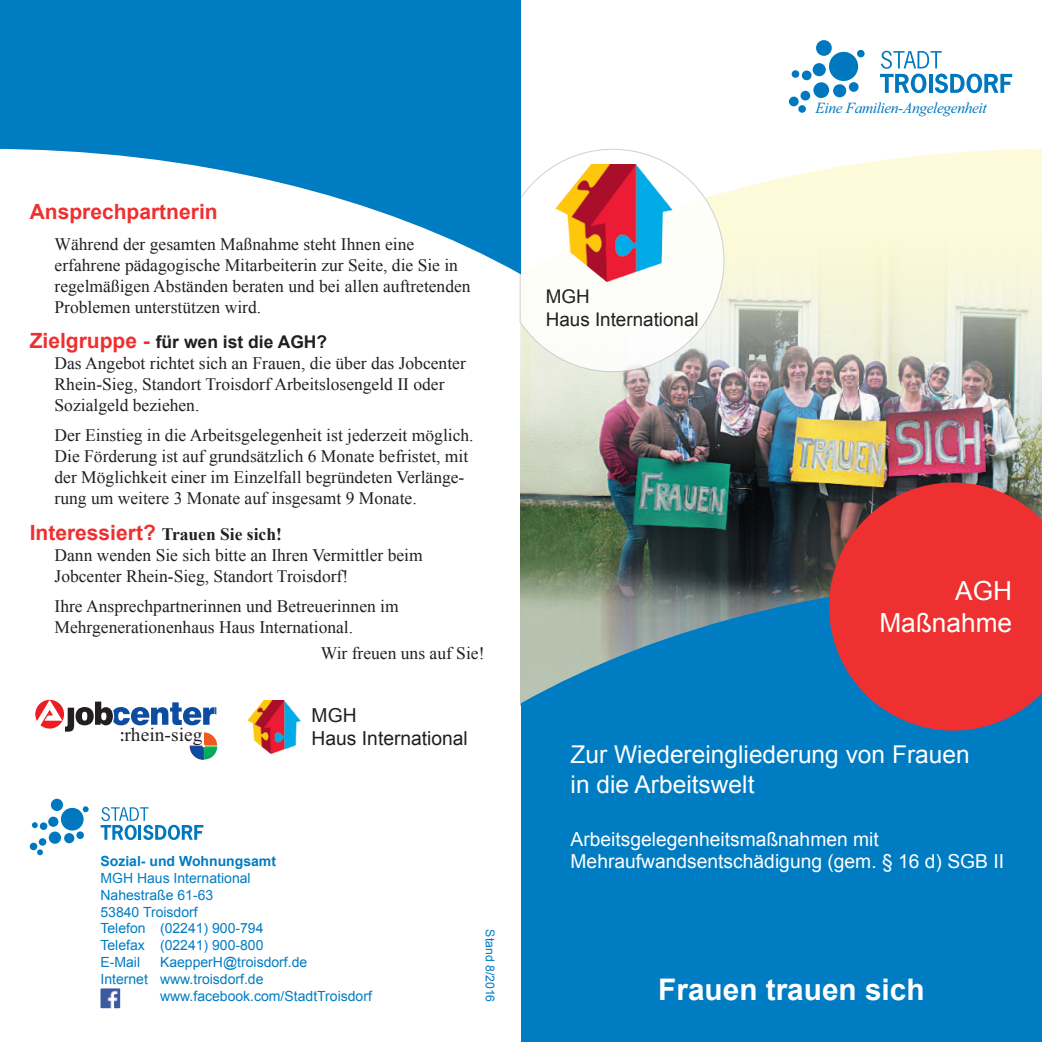
<style>
.page{position:relative;width:1042px;height:1042px;background:#fff}
.page>*{position:absolute;margin:0;border:0;box-sizing:border-box;transform-origin:0 0}
.t1{font:700 29.75px "Arial";color:#fff}
.t2{font:26.25px/31.5px "Arial";color:#fff;text-align:right}
.t3{font:24.5px/29.8px "Arial";color:#fff}
.t4{font:700 21px "Arial";color:#ee3030}
.t5{font:19.25px "Arial";color:#fff}
.t6{font:19.25px "Arial";color:#231f20}
.Bild{font:19.25px "Times New Roman";letter-spacing:.005em;color:#231f20}
.t7{font:18.9px "Arial";color:#231f20}
.t8{font:17.5px/21px "Times New Roman";color:#231f20}
.t9{font:700 17.5px "Arial";color:#231f20}
.t10{font:700 17.5px "Times New Roman";color:#231f20}
.t11{font:italic 15.4px "Times New Roman";letter-spacing:-.025em;color:#0078c0}
.t12{font:14px/16.8px "Arial";color:#007cc3}
.t13{font:700 14px/16.8px "Arial";color:#007cc3}
.t14{font:12.25px "Arial";color:#007cc3}
.s1{font-size:21px;color:#ee3030}
.s2{font-family:"Arial";font-size:21px;color:#ee3030}
.s3{font-family:"Times New Roman PSMT+BMYQCL"}
.s4{font-weight:400}
</style>
<div class="page">
<img style="left:520px;top:274px;width:522px;height:431px">
<svg style="left:724px;top:40px;width:318px;height:234px;fill:#fdfbdc"></svg>
<svg style="left:521px;top:577px;width:521px;height:465px;background:#0d7ebd"></svg>
<svg style="left:880px;top:51px;width:132px;height:42px"></svg>
<div style="left:829px;top:52px;width:29px;height:29px;background:#0078c0;border-radius:50%"></div>
<div style="left:791px;top:70px;width:8px;height:8px;background:#0078c0;border-radius:50%"></div>
<div style="left:802px;top:71px;width:9px;height:9px;background:#0078c0;border-radius:50%"></div>
<div style="left:833px;top:84px;width:13px;height:13px;background:#0078c0;border-radius:50%"></div>
<div style="left:816px;top:40px;width:16px;height:16px;background:#0078c0;border-radius:50%"></div>
<div style="left:813px;top:82px;width:16px;height:16px;background:#0078c0;border-radius:50%"></div>
<div style="left:812px;top:63px;width:14px;height:13px;background:#0078c0;border-radius:50%"></div>
<div style="left:789px;top:97px;width:9px;height:9px;background:#0078c0;border-radius:50%"></div>
<div style="left:849px;top:82px;width:9px;height:10px;background:#0078c0;border-radius:50%"></div>
<div style="left:800px;top:91px;width:10px;height:9px;background:#0078c0;border-radius:50%"></div>
<div style="left:857px;top:50px;width:7px;height:7px;background:#0078c0;border-radius:50%"></div>
<div style="left:798px;top:105px;width:8px;height:8px;background:#0078c0;border-radius:50%"></div>
<svg style="left:829px;top:482px;width:213px;height:248px;background:#ce393d"></svg>
<svg style="left:101px;top:807px;width:102px;height:33px"></svg>
<div style="left:61px;top:808px;width:23px;height:22px;background:#0078c0;border-radius:50%"></div>
<svg style="left:32px;top:822px;width:6px;height:6px"></svg>
<div style="left:40px;top:822px;width:7px;height:8px;background:#0078c0;border-radius:50%"></div>
<div style="left:64px;top:833px;width:10px;height:10px;background:#0078c0;border-radius:50%"></div>
<div style="left:51px;top:799px;width:12px;height:12px;background:#0078c0;border-radius:50%"></div>
<div style="left:49px;top:831px;width:12px;height:13px;background:#0078c0;border-radius:50%"></div>
<div style="left:48px;top:816px;width:10px;height:11px;background:#0078c0;border-radius:50%"></div>
<div style="left:30px;top:842px;width:7px;height:8px;background:#0078c0;border-radius:50%"></div>
<div style="left:76px;top:831px;width:8px;height:8px;background:#0078c0;border-radius:50%"></div>
<div style="left:39px;top:838px;width:7px;height:8px;background:#0078c0;border-radius:50%"></div>
<svg style="left:83px;top:806px;width:6px;height:6px"></svg>
<svg style="left:37px;top:849px;width:6px;height:6px"></svg>
<img style="left:100px;top:988px;width:20px;height:20px">
<svg style="left:520px;top:149px;width:204px;height:223px"></svg>
<img style="left:556px;top:165px;width:120px;height:116px">
<svg style="left:0;top:0;width:521px;height:274px;fill:#007cc3"></svg>
<svg style="left:35px;top:700px;width:182px;height:59px"></svg>
<img style="left:247px;top:700px;width:54px;height:54px">
<p class="t4" style="left:30px;top:197px;width:189px">Ansprechpartnerin</p>
<p class="t8" style="left:55px;top:233px;width:417px">Während der gesamten Maßnahme steht Ihnen eine erfahrene pädagogische Mitarbeiterin zur Seite, die Sie in regelmäßigen Abständen beraten und bei allen auftretenden Problemen unterstützen wird.</p>
<p class="t9" style="left:30px;top:330px;width:299px"><span class="s1">Zielgruppe -</span> für wen ist die AGH?</p>
<p class="t8" style="left:55px;top:353px;width:413px">Das Angebot richtet sich an Frauen, die über das Jobcenter<br>Rhein-Sieg, Standort Troisdorf Arbeitslosengeld II oder<br>Sozialgeld beziehen.</p>
<p class="t8" style="left:55px;top:425px;width:420px">Der Einstieg in die Arbeitsgelegenheit ist jederzeit möglich.<br>Die Förderung ist auf grundsätzlich 6 Monate befristet, mit der Möglichkeit einer im Einzelfall begründeten Verlänge&shy;rung um weitere 3 Monate auf insgesamt 9 Monate.</p>
<p class="t10" style="left:30px;top:522px;width:254px"><span class="s2">Interessiert?</span> Trauen Sie sich!</p>
<p class="t8" style="left:55px;top:544px;width:370px">Dann wenden Sie sich bitte an Ihren Vermittler beim<br>Jobcenter Rhein-Sieg, Standort Troisdorf!</p>
<p class="t8" style="left:55px;top:595px;width:346px">Ihre Ansprechpartnerinnen und Betreuerinnen im<br>Mehrgenerationenhaus Haus International.</p>
<p class="t8" style="left:321px;top:642px;width:165px">Wir freuen uns auf Sie!</p>
<p class="Bild" style="left:120px;top:721px;width:84px"><span class="s3">:</span>rhein-sieg</p>
<p class="t6" style="left:312px;top:702px;width:46px">MGH</p>
<p class="t6" style="left:312px;top:725px;width:158px">Haus International</p>
<p class="t13" style="left:100px;top:853px;width:177px">Sozial- und Wohnungsamt<br><span class="s4">MGH Haus International</span></p>
<p class="t12" style="left:100px;top:886px;width:114px">Nahestraße 61-63</p>
<p class="t12" style="left:100px;top:903px;width:99px">53840 Troisdorf</p>
<p class="t12" style="left:100px;top:920px;width:165px">Telefon (02241) 900-794</p>
<p class="t12" style="left:100px;top:937px;width:165px">Telefax (02241) 900-800</p>
<p class="t12" style="left:100px;top:954px;width:41px">E-Mail</p>
<p class="t12" style="left:160px;top:954px;width:149px">KaepperH@troisdorf.de</p>
<p class="t12" style="left:160px;top:970px;width:213px;text-indent:-60px">Internet www.troisdorf.de www.facebook.com/StadtTroisdorf</p>
<p class="t14" style="left:498px;top:929px;width:74px;rotate:90deg">Stand 8/2016</p>
<p class="t7" style="left:546px;top:284px;width:45px">MGH</p>
<p class="t7" style="left:546px;top:307px;width:154px">Haus International</p>
<p class="t11" style="left:815px;top:97px;width:173px">Eine Familien-Angelegenheit</p>
<p class="t2" style="left:879px;top:576px;width:134px">AGH<br>Maßnahme</p>
<p class="t3" style="left:570px;top:740px;width:400px">Zur Wiedereingliederung von Frauen in die Arbeitswelt</p>
<p class="t5" style="left:570px;top:826px;width:310px">Arbeitsgelegenheitsmaßnahmen mit</p>
<p class="t5" style="left:570px;top:849px;width:435px">Mehraufwandsentschädigung (gem. § 16 d) SGB II</p>
<p class="t1" style="left:658px;top:969px;width:268px">Frauen trauen sich</p>
</div>
